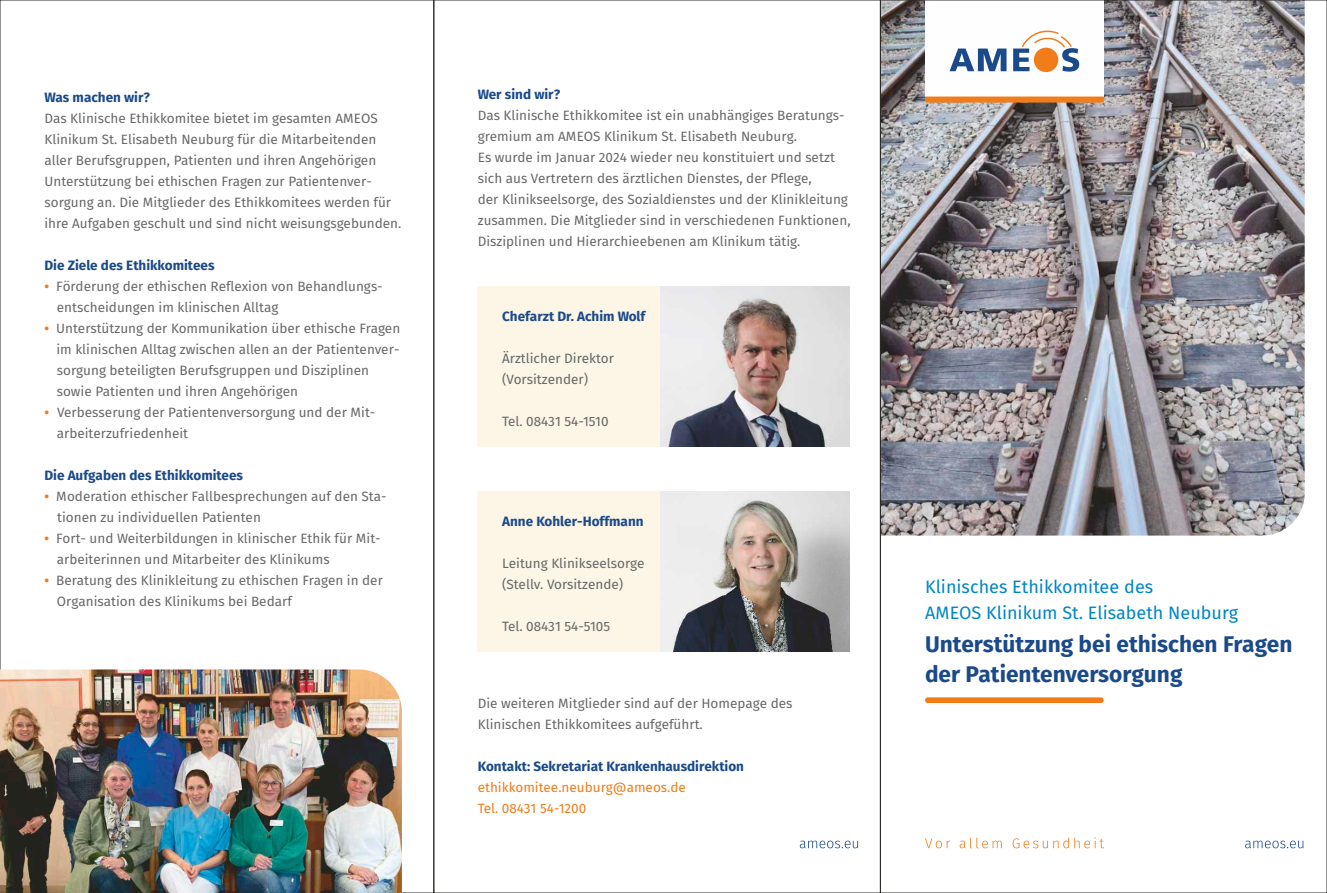
<style>
.page{position:relative;width:1327px;height:893px;background:#fff}
.page>*{position:absolute;margin:0;border:0;box-sizing:border-box;transform-origin:0 0}
.t1{font:700 22.65px/30px "Fira Sans";color:#1a4a89}
.t2{font:18px/25.5px "Fira Sans";color:#0086c5}
.t3{font:13.5px/21px "Fira Sans";color:#666967}
.t4{font:700 13.5px "Fira Sans";color:#1a4a89}
.t5{font:13.5px/21px "Fira Sans";color:#f07c1a}
.s1{font-weight:700;color:#f07c1a}
</style>
<div class="page">
<img style="left:882px;top:2px;width:422px;height:534px">
<svg style="left:925px;top:838px;width:25px;height:10px"></svg>
<svg style="left:959px;top:838px;width:42px;height:10px"></svg>
<svg style="left:1012px;top:837px;width:92px;height:11px"></svg>
<svg style="left:1245px;top:841px;width:58px;height:7px"></svg>
<div style="left:925px;top:697px;width:178px;height:6px;background:#f07c1a;border-radius:3px"></div>
<div style="left:925px;top:0;width:178px;height:97px;background:#fefefe"></div>
<svg style="left:949px;top:49px;width:57px;height:22px"></svg>
<svg style="left:1013px;top:30px;width:66px;height:42px"></svg>
<div style="left:1034px;top:48px;width:24px;height:24px;background:#f07c1a;border-radius:50%"></div>
<svg style="left:925px;top:97px;width:178px;height:6px"></svg>
<img style="left:0;top:669px;width:402px;height:224px">
<div style="left:477px;top:491px;width:372px;height:160px;background:#fdf5e6"></div>
<div style="left:477px;top:287px;width:372px;height:160px;background:#fdf5e6"></div>
<svg style="left:800px;top:841px;width:58px;height:7px"></svg>
<img style="left:661px;top:287px;width:188px;height:160px">
<img style="left:660px;top:491px;width:189px;height:161px">
<p class="t4" style="left:44px;top:89px;width:107px">Was machen wir?</p>
<p class="t3" style="left:44px;top:108px;width:358px">Das Klinische Ethikkomitee bietet im gesamten AMEOS Klinikum St. Elisabeth Neuburg für die Mitarbeitenden aller Berufsgruppen, Patienten und ihren Angehörigen Unterstützung bei ethischen Fragen zur Patientenver&shy;sorgung an. Die Mitglieder des Ethikkomitees werden für ihre Aufgaben geschult und sind nicht weisungsgebunden.</p>
<p class="t4" style="left:44px;top:257px;width:172px">Die Ziele des Ethikkomitees</p>
<p class="t3" style="left:57px;top:276px;width:327px;text-indent:-12px"><span class="s1">•</span> Förderung der ethischen Reflexion von Behandlungs&shy;entscheidungen im klinischen Alltag</p>
<p class="t3" style="left:56px;top:318px;width:345px;text-indent:-12px"><span class="s1">•</span> Unterstützung der Kommunikation über ethische Fragen im klinischen Alltag zwischen allen an der Patientenver&shy;sorgung beteiligten Berufsgruppen und Disziplinen sowie Patienten und ihren Angehörigen</p>
<p class="t3" style="left:57px;top:402px;width:320px;text-indent:-12px"><span class="s1">•</span> Verbesserung der Patientenversorgung und der Mit&shy;arbeiterzufriedenheit</p>
<p class="t4" style="left:44px;top:467px;width:200px">Die Aufgaben des Ethikkomitees</p>
<p class="t3" style="left:57px;top:486px;width:331px;text-indent:-13px"><span class="s1">•</span> Moderation ethischer Fallbesprechungen auf den Sta&shy;tionen zu individuellen Patienten</p>
<p class="t3" style="left:57px;top:528px;width:325px;text-indent:-12px"><span class="s1">•</span> Fort- und Weiterbildungen in klinischer Ethik für Mit&shy;arbeiterinnen und Mitarbeiter des Klinikums</p>
<p class="t3" style="left:57px;top:570px;width:328px;text-indent:-12px"><span class="s1">•</span> Beratung des Klinikleitung zu ethischen Fragen in der<br>Organisation des Klinikums bei Bedarf</p>
<p class="t4" style="left:478px;top:86px;width:84px">Wer sind wir?</p>
<p class="t3" style="left:478px;top:105px;width:374px">Das Klinische Ethikkomitee ist ein unabhängiges Beratungs&shy;gremium am AMEOS Klinikum St. Elisabeth Neuburg.<br>Es wurde im Januar 2024 wieder neu konstituiert und setzt sich aus Vertretern des ärztlichen Dienstes, der Pflege,<br>der Klinikseelsorge, des Sozialdienstes und der Klinikleitung zusammen. Die Mitglieder sind in verschiedenen Funktionen, Disziplinen und Hierarchieebenen am Klinikum tätig.</p>
<p class="t4" style="left:502px;top:308px;width:145px">Chefarzt Dr. Achim Wolf</p>
<p class="t3" style="left:502px;top:347px;width:113px">Ärztlicher Direktor (Vorsitzender)</p>
<p class="t3" style="left:502px;top:410px;width:108px">Tel. 08431 54-1510</p>
<p class="t4" style="left:502px;top:514px;width:143px">Anne Kohler-Hoffmann</p>
<p class="t3" style="left:502px;top:553px;width:144px">Leitung Klinikseelsorge (Stellv. Vorsitzende)</p>
<p class="t3" style="left:502px;top:616px;width:110px">Tel. 08431 54-5105</p>
<p class="t3" style="left:478px;top:693px;width:316px">Die weiteren Mitglieder sind auf der Homepage des<br>Klinischen Ethikkomitees aufgeführt.</p>
<p class="t4" style="left:478px;top:758px;width:268px">Kontakt: Sekretariat Krankenhausdirektion</p>
<p class="t5" style="left:478px;top:777px;width:209px">ethikkomitee.neuburg@ameos.de<br>Tel. 08431 54-1200</p>
<h2 class="t2" style="left:925px;top:574px;width:314px">Klinisches Ethikkomitee des<br>AMEOS Klinikum St. Elisabeth Neuburg</h2>
<h1 class="t1" style="left:925px;top:629px;width:369px">Unterstützung bei ethischen Fragen der Patientenversorgung</h1>
</div>
